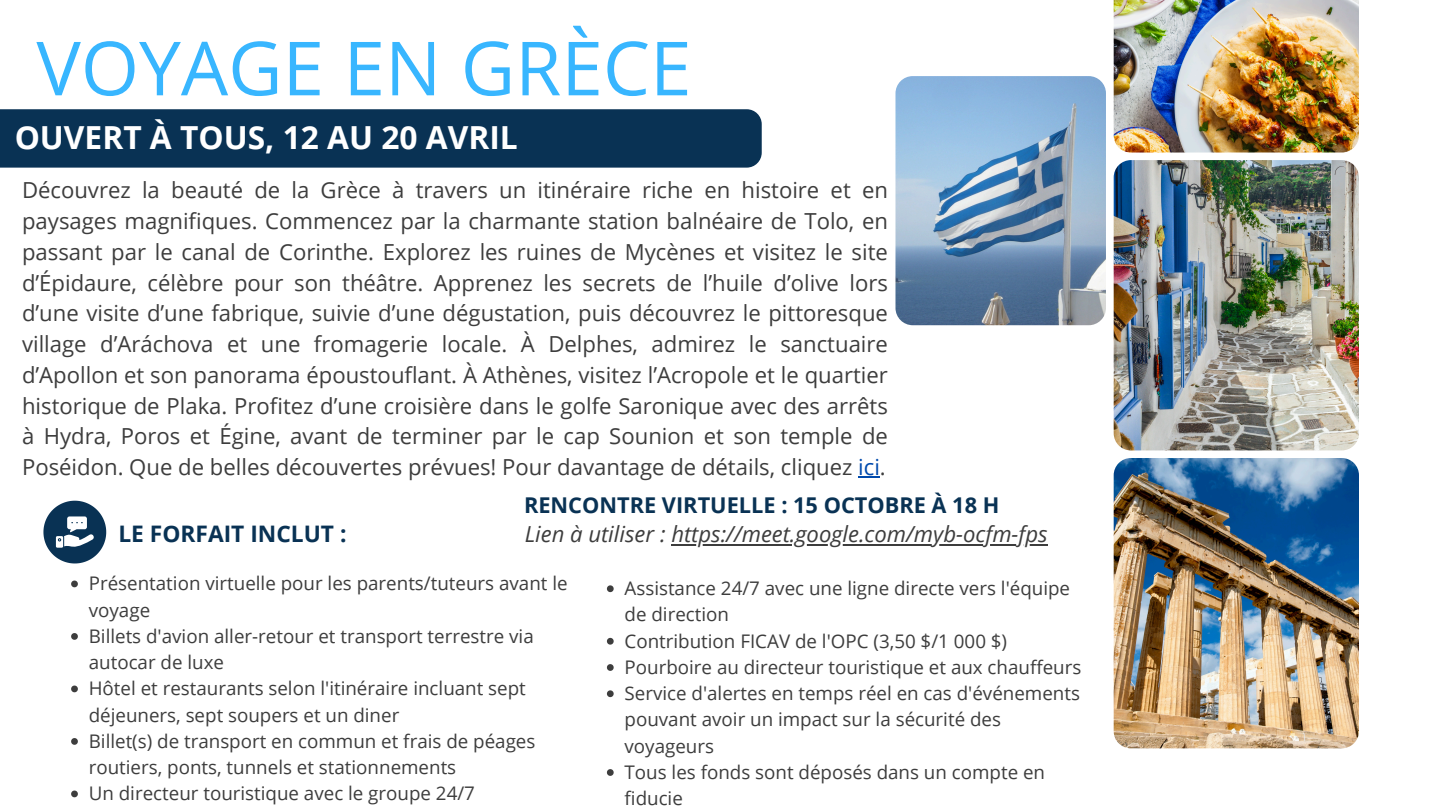
<style>
.page{position:relative;width:1440px;height:810px;background:#fff}
.page>*{position:absolute;margin:0;border:0;box-sizing:border-box;transform-origin:0 0}
.t1{font:74.7px "Open Sans";color:#38b6ff}
.t2{font:700 31.8px "Open Sans";color:#fff}
.t3{font:700 22.8px "Open Sans";color:#093254}
.t4{font:22.1px/30.8px "Open Sans";color:#3d3d3d;text-align:justify}
.t5{font:italic 22.1px "Open Sans";color:#3d3d3d}
.t6{font:700 21.8px "Open Sans";color:#093254}
.t7{font:18.8px/26.2px "Open Sans";color:#3d3d3d}
.s1{color:#004aad}
</style>
<div class="page">
<div style="left:0;top:109px;width:762px;height:59px;background:#093254"></div>
<img style="left:1114px;top:458px;width:245px;height:290px">
<img style="left:1114px;top:160px;width:245px;height:290px">
<img style="left:895px;top:76px;width:211px;height:249px;border-radius:17px">
<img style="left:1114px;top:0;width:245px;height:153px">
<svg style="left:43px;top:501px;width:63px;height:62px"></svg>
<svg style="left:71px;top:581px;width:7px;height:6px"></svg>
<svg style="left:71px;top:633px;width:7px;height:7px"></svg>
<svg style="left:71px;top:686px;width:7px;height:6px"></svg>
<svg style="left:71px;top:738px;width:7px;height:7px"></svg>
<svg style="left:71px;top:791px;width:7px;height:6px"></svg>
<svg style="left:858px;top:477px;width:22px;height:1px"></svg>
<svg style="left:607px;top:585px;width:7px;height:7px"></svg>
<svg style="left:607px;top:638px;width:7px;height:7px"></svg>
<svg style="left:607px;top:664px;width:7px;height:7px"></svg>
<svg style="left:607px;top:690px;width:7px;height:7px"></svg>
<svg style="left:607px;top:769px;width:7px;height:7px"></svg>
<hr style="left:671px;top:544px;width:377px;height:1px;background:#3d3d3d">
<h3 class="t1" style="left:36px;top:16px;width:657px">VOYAGE EN GRÈCE</h3>
<p class="t2" style="left:15px;top:116px;width:505px">OUVERT À TOUS, 12 AU 20 AVRIL</p>
<p class="t4" style="left:22px;top:174px;width:867px">Découvrez la beauté de la Grèce à travers un itinéraire riche en histoire et en paysages magnifiques. Commencez par la charmante station balnéaire de Tolo, en passant par le canal de Corinthe. Explorez les ruines de Mycènes et visitez le site d’Épidaure, célèbre pour son théâtre. Apprenez les secrets de l’huile d’olive lors d’une visite d’une fabrique, suivie d’une dégustation, puis découvrez le pittoresque village d’Aráchova et une fromagerie locale. À Delphes, admirez le sanctuaire d’Apollon et son panorama époustouflant. À Athènes, visitez l’Acropole et le quartier historique de Plaka. Profitez d’une croisière dans le golfe Saronique avec des arrêts à Hydra, Poros et Égine, avant de terminer par le cap Sounion et son temple de Poséidon. Que de belles découvertes prévues! Pour davantage de détails, cliquez <span class="s1">ici</span>.</p>
<p class="t6" style="left:524px;top:490px;width:477px">RENCONTRE VIRTUELLE : 15 OCTOBRE À 18 H</p>
<p class="t5" style="left:525px;top:519px;width:524px">Lien à utiliser : https://meet.google.com/myb-ocfm-fps</p>
<h3 class="t3" style="left:118px;top:517px;width:230px">LE FORFAIT INCLUT :</h3>
<h4 class="t7" style="left:89px;top:570px;width:480px">Présentation virtuelle pour les parents/tuteurs avant le voyage</h4>
<p class="t7" style="left:89px;top:622px;width:447px">Billets d'avion aller-retour et transport terrestre via autocar de luxe</p>
<p class="t7" style="left:89px;top:675px;width:439px">Hôtel et restaurants selon l'itinéraire incluant sept déjeuners, sept soupers et un diner</p>
<p class="t7" style="left:89px;top:727px;width:448px">Billet(s) de transport en commun et frais de péages routiers, ponts, tunnels et stationnements</p>
<p class="t7" style="left:89px;top:780px;width:388px">Un directeur touristique avec le groupe 24/7</p>
<p class="t7" style="left:625px;top:575px;width:447px">Assistance 24/7 avec une ligne directe vers l'équipe de direction</p>
<p class="t7" style="left:625px;top:627px;width:384px">Contribution FICAV de l'OPC (3,50 $/1 000 $)</p>
<p class="t7" style="left:625px;top:653px;width:458px">Pourboire au directeur touristique et aux chauffeurs</p>
<p class="t7" style="left:625px;top:680px;width:457px">Service d'alertes en temps réel en cas d'événements pouvant avoir un impact sur la sécurité des voyageurs</p>
<p class="t7" style="left:625px;top:758px;width:422px">Tous les fonds sont déposés dans un compte en fiducie</p>
</div>
